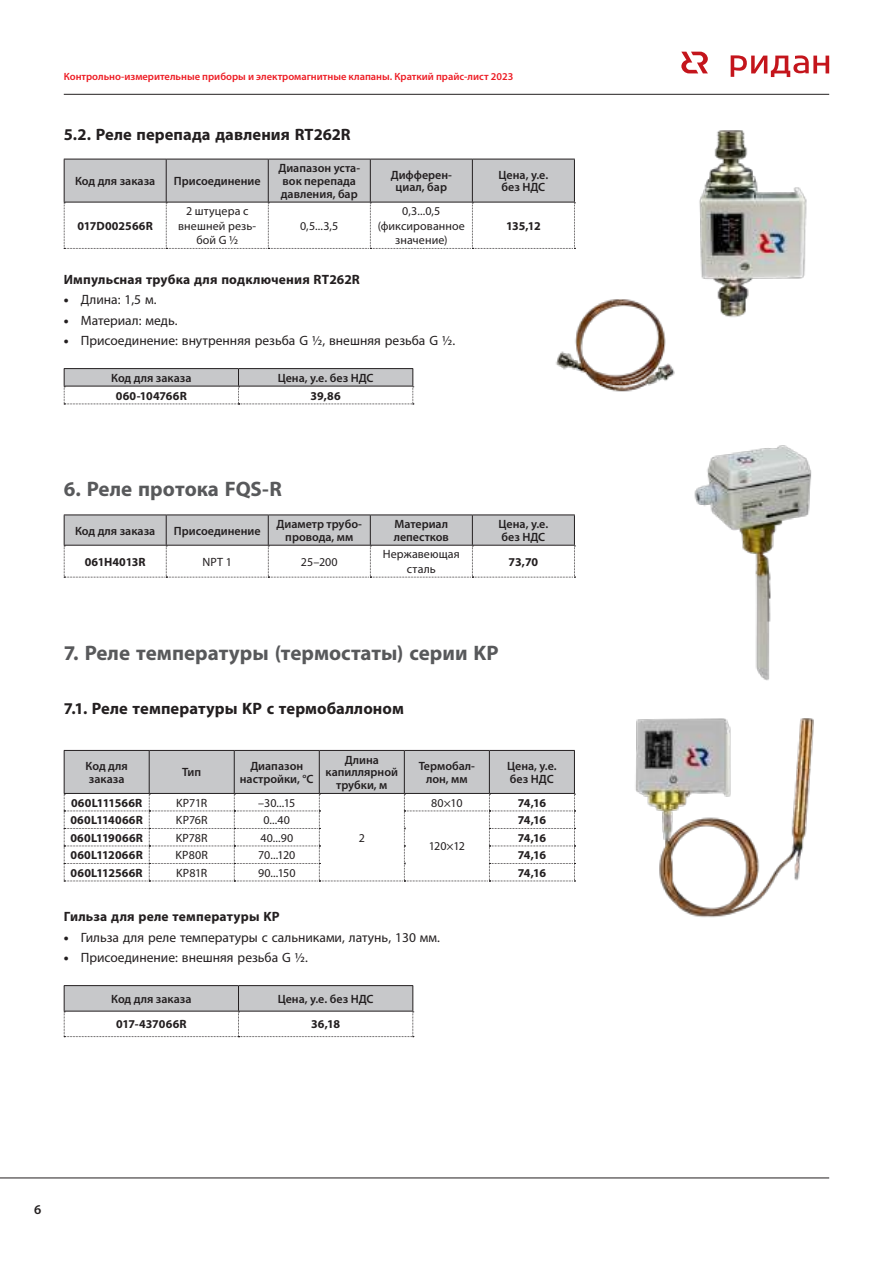
<style>
.page{position:relative;width:893px;height:1263px;background:#fff}
.page>*{position:absolute;margin:0;border:0;box-sizing:border-box;transform-origin:0 0}
.t1{font:700 21px "Myriad Pro";color:#58595b}
.t2{font:700 16.5px "Myriad Pro";letter-spacing:.005em;color:#231f20}
.t3{font:13.5px "Myriad Pro";color:#231f20}
.t4{font:700 13.5px "Myriad Pro";letter-spacing:.01em;color:#231f20}
.t5{font:600 13.5px "Myriad Pro";color:#231f20}
.t6{font:600 12px/12.8px "Myriad Pro";color:#231f20}
.t7{font:12px/14.4px "Myriad Pro";letter-spacing:.01em;color:#231f20;text-align:center}
.t8{font:700 12px "Myriad Pro";letter-spacing:.005em;color:#231f20}
.t9{font:600 10.5px "Myriad Pro";color:#ed1c24}
.s1{font-weight:900}
</style>
<div class="page">
<hr style="left:64px;top:94px;width:765px;height:1px;background:#231f20">
<hr style="left:0;top:1177px;width:829px;height:1px;background:#231f20">
<svg style="left:731px;top:55px;width:98px;height:22px"></svg>
<svg style="left:681px;top:52px;width:27px;height:21px"></svg>
<svg style="left:64px;top:159px;width:511px;height:90px"></svg>
<hr style="left:64px;top:368px;width:174px;height:1px;background:#231f20">
<hr style="left:238px;top:368px;width:175px;height:1px;background:#231f20">
<svg style="left:64px;top:369px;width:350px;height:36px"></svg>
<hr style="left:64px;top:514px;width:102px;height:1px;background:#231f20">
<hr style="left:166px;top:514px;width:102px;height:1px;background:#231f20">
<hr style="left:268px;top:514px;width:102px;height:1px;background:#231f20">
<hr style="left:370px;top:514px;width:102px;height:1px;background:#231f20">
<hr style="left:472px;top:514px;width:103px;height:1px;background:#231f20">
<svg style="left:64px;top:515px;width:511px;height:63px"></svg>
<svg style="left:64px;top:750px;width:511px;height:131px"></svg>
<svg style="left:64px;top:985px;width:350px;height:52px"></svg>
<img style="left:699px;top:130px;width:108px;height:187px">
<img style="left:555px;top:299px;width:120px;height:93px">
<img style="left:694px;top:445px;width:118px;height:236px">
<img style="left:635px;top:718px;width:179px;height:200px">
<p class="t9" style="left:64px;top:73px;width:451px">Контрольно-измерительные приборы и электромагнитные клапаны. Краткий прайс-лист 2023</p>
<h2 class="t2" style="left:64px;top:128px;width:288px">5.2. Реле перепада давления RT262R</h2>
<p class="t6" style="left:75px;top:176px;width:82px">Код для заказа</p>
<p class="t6" style="left:174px;top:176px;width:88px">Присоединение</p>
<p class="t6" style="left:278px;top:163px;width:83px">Диапазон уста&shy;вок перепада давления, бар</p>
<p class="t6" style="left:391px;top:169px;width:63px;text-align:center">Дифферен&shy;циал, бар</p>
<p class="t6" style="left:499px;top:169px;width:51px">Цена, у.е. без НДС</p>
<p class="t8" style="left:77px;top:221px;width:77px">017D002566R</p>
<p class="t7" style="left:178px;top:205px;width:80px">2 штуцера с внешней резь&shy;бой G ½</p>
<p class="t7" style="left:300px;top:220px;width:40px">0,5...3,5</p>
<p class="t7" style="left:378px;top:205px;width:89px">0,3...0,5 (фиксированное значение)</p>
<p class="t4" style="left:64px;top:274px;width:298px">Импульсная трубка для подключения RT262R</p>
<p class="t3" style="left:64px;top:295px;width:94px"><span class="s1">•</span> Длина: 1,5 м.</p>
<p class="t3" style="left:64px;top:315px;width:115px"><span class="s1">•</span> Материал: медь.</p>
<p class="t3" style="left:64px;top:336px;width:393px"><span class="s1">•</span> Присоединение: внутренняя резьба G ½, внешняя резьба G ½.</p>
<p class="t6" style="left:111px;top:372px;width:82px">Код для заказа</p>
<p class="t6" style="left:278px;top:372px;width:97px">Цена, у.е. без НДС</p>
<p class="t8" style="left:116px;top:391px;width:73px">060-104766R</p>
<p class="t8" style="left:311px;top:391px;width:32px">39,86</p>
<p class="t8" style="left:506px;top:221px;width:36px">135,12</p>
<h1 class="t1" style="left:64px;top:481px;width:219px">6. Реле протока FQS-R</h1>
<p class="t6" style="left:75px;top:525px;width:82px">Код для заказа</p>
<p class="t6" style="left:174px;top:525px;width:88px">Присоединение</p>
<p class="t6" style="left:277px;top:519px;width:87px;text-align:center">Диаметр трубо&shy;провода, мм</p>
<p class="t6" style="left:394px;top:519px;width:57px">Материал лепестков</p>
<p class="t6" style="left:499px;top:519px;width:51px">Цена, у.е. без НДС</p>
<p class="t8" style="left:85px;top:557px;width:62px">061H4013R</p>
<p class="t7" style="left:203px;top:555px;width:31px">NPT 1</p>
<p class="t7" style="left:301px;top:555px;width:38px">25–200</p>
<p class="t7" style="left:383px;top:548px;width:78px">Нержавеющая сталь</p>
<p class="t8" style="left:509px;top:557px;width:31px">73,70</p>
<h1 class="t1" style="left:64px;top:645px;width:436px">7. Реле температуры (термостаты) серии KP</h1>
<h2 class="t2" style="left:64px;top:702px;width:342px">7.1. Реле температуры KP с термобаллоном</h2>
<p class="t6" style="left:86px;top:761px;width:44px">Код для заказа</p>
<p class="t6" style="left:182px;top:767px;width:21px">Тип</p>
<p class="t6" style="left:240px;top:761px;width:75px;text-align:center">Диапазон настройки, °C</p>
<p class="t6" style="left:326px;top:754px;width:74px;text-align:center">Длина капиллярной трубки, м</p>
<p class="t6" style="left:419px;top:761px;width:58px;text-align:center">Термобал&shy;лон, мм</p>
<p class="t6" style="left:507px;top:761px;width:51px">Цена, у.е. без НДС</p>
<p class="t8" style="left:71px;top:798px;width:73px">060L111566R</p>
<p class="t7" style="left:176px;top:796px;width:33px">KP71R</p>
<p class="t7" style="left:258px;top:796px;width:39px">–30...15</p>
<p class="t7" style="left:359px;top:831px;width:8px">2</p>
<p class="t7" style="left:431px;top:796px;width:33px">80×10</p>
<p class="t8" style="left:518px;top:798px;width:30px">74,16</p>
<p class="t8" style="left:70px;top:816px;width:74px">060L114066R</p>
<p class="t7" style="left:176px;top:814px;width:33px">KP76R</p>
<p class="t7" style="left:263px;top:814px;width:28px">0...40</p>
<p class="t8" style="left:518px;top:816px;width:30px">74,16</p>
<p class="t8" style="left:70px;top:833px;width:74px">060L119066R</p>
<p class="t7" style="left:176px;top:831px;width:33px">KP78R</p>
<p class="t7" style="left:260px;top:831px;width:34px">40...90</p>
<p class="t8" style="left:518px;top:833px;width:30px">74,16</p>
<p class="t8" style="left:70px;top:851px;width:74px">060L112066R</p>
<p class="t7" style="left:176px;top:849px;width:34px">KP80R</p>
<p class="t7" style="left:258px;top:849px;width:39px">70...120</p>
<p class="t8" style="left:518px;top:851px;width:30px">74,16</p>
<p class="t8" style="left:71px;top:868px;width:74px">060L112566R</p>
<p class="t7" style="left:176px;top:866px;width:32px">KP81R</p>
<p class="t7" style="left:258px;top:866px;width:39px">90...150</p>
<p class="t8" style="left:518px;top:868px;width:30px">74,16</p>
<p class="t4" style="left:64px;top:912px;width:217px">Гильза для реле температуры KP</p>
<p class="t3" style="left:64px;top:932px;width:378px"><span class="s1">•</span> Гильза для реле температуры с сальниками, латунь, 130 мм.</p>
<p class="t3" style="left:64px;top:953px;width:246px"><span class="s1">•</span> Присоединение: внешняя резьба G ½.</p>
<p class="t6" style="left:111px;top:993px;width:82px">Код для заказа</p>
<p class="t6" style="left:278px;top:993px;width:97px">Цена, у.е. без НДС</p>
<p class="t8" style="left:116px;top:1020px;width:72px">017-437066R</p>
<p class="t8" style="left:311px;top:1020px;width:30px">36,18</p>
<p class="t7" style="left:429px;top:840px;width:38px">120×12</p>
<p class="t5" style="left:34px;top:1205px;width:9px">6</p>
</div>
